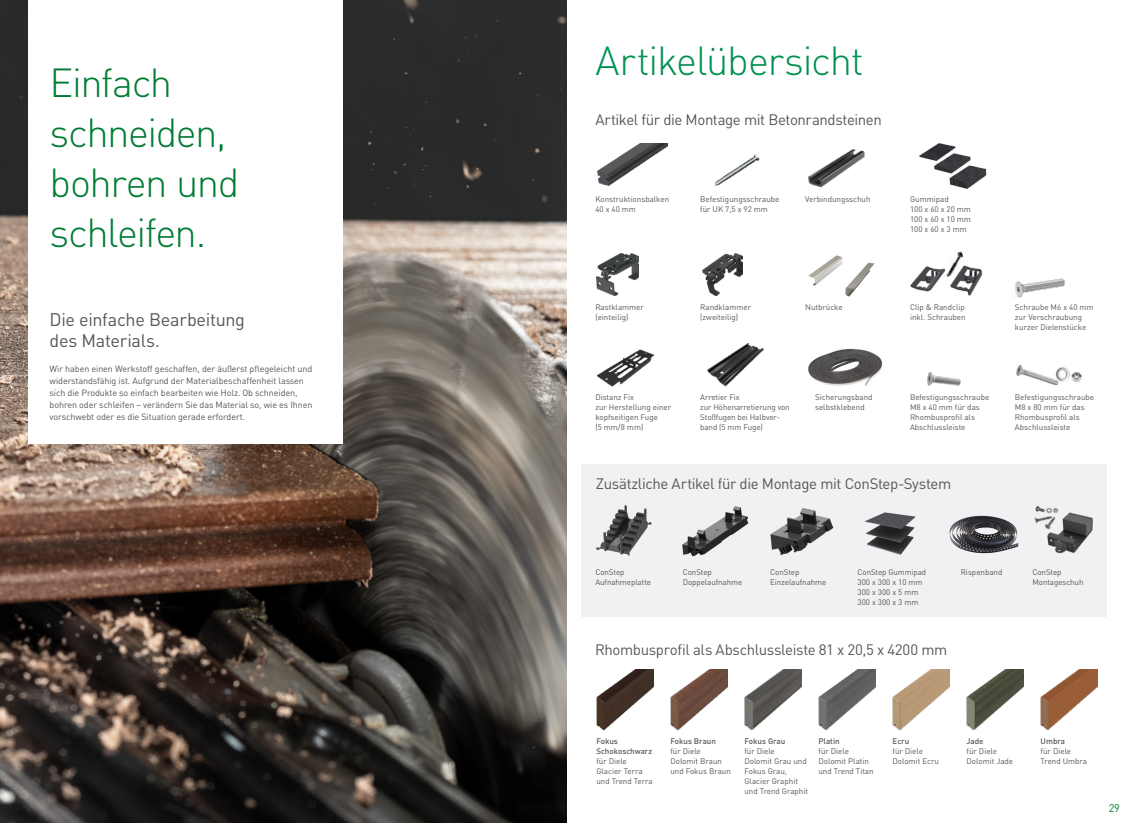
<style>
.page{position:relative;width:1134px;height:823px;background:#fff}
.page>*{position:absolute;margin:0;border:0;box-sizing:border-box;transform-origin:0 0}
.t1{font:300 40px/50px "DIN Pro";letter-spacing:-.04em;color:#007c34}
.t2{font:300 40px "DIN Pro";letter-spacing:-.03em;color:#019050}
.t3{font:18px/21.6px "DIN Pro";letter-spacing:-.015em;color:#575756}
.t4{font:15px "DIN Pro";letter-spacing:-.025em;color:#575756}
.t5{font:11px "DIN Pro";color:#007c34}
.t6{font:9px/12px "DIN Pro";letter-spacing:-.01em;color:#575756}
.t7{font:8px/10px "DIN Pro";color:#575756}
.t8{font:500 8px/10px "DIN Pro";color:#575756}
</style>
<div class="page">
<img style="left:0;top:0;width:567px;height:822px">
<div style="left:28px;top:0;width:315px;height:443px;background:#fff"></div>
<img style="left:670px;top:669px;width:57px;height:62px">
<img style="left:744px;top:669px;width:57px;height:62px">
<img style="left:818px;top:669px;width:57px;height:62px">
<img style="left:892px;top:669px;width:57px;height:62px">
<img style="left:966px;top:669px;width:57px;height:62px">
<img style="left:1040px;top:669px;width:57px;height:62px">
<img style="left:596px;top:669px;width:57px;height:62px">
<img style="left:919px;top:143px;width:68px;height:46px">
<img style="left:808px;top:149px;width:57px;height:38px">
<img style="left:714px;top:154px;width:46px;height:32px">
<img style="left:597px;top:143px;width:70px;height:43px">
<img style="left:808px;top:255px;width:67px;height:41px">
<img style="left:910px;top:265px;width:73px;height:31px">
<img style="left:944px;top:251px;width:20px;height:26px">
<img style="left:597px;top:253px;width:41px;height:42px">
<img style="left:1015px;top:278px;width:50px;height:20px">
<img style="left:703px;top:253px;width:39px;height:42px">
<div style="left:581px;top:464px;width:525px;height:152px;background:#f0f1f2"></div>
<img style="left:682px;top:506px;width:67px;height:50px">
<img style="left:949px;top:515px;width:70px;height:39px">
<img style="left:770px;top:508px;width:64px;height:48px">
<img style="left:864px;top:512px;width:52px;height:43px">
<img style="left:1034px;top:506px;width:59px;height:48px">
<img style="left:596px;top:505px;width:56px;height:51px">
<img style="left:707px;top:343px;width:57px;height:44px">
<img style="left:597px;top:349px;width:58px;height:38px">
<img style="left:808px;top:348px;width:75px;height:38px">
<img style="left:1016px;top:365px;width:66px;height:20px">
<img style="left:927px;top:371px;width:34px;height:15px">
<h1 class="t1" style="left:50px;top:56px;width:191px">Einfach schneiden, bohren und schleifen.</h1>
<h2 class="t3" style="left:50px;top:307px;width:197px">Die einfache Bearbeitung des Materials.</h2>
<p class="t6" style="left:50px;top:362px;width:264px">Wir haben einen Werkstoff geschaffen, der äußerst pflegeleicht und widerstandsfähig ist. Aufgrund der Materialbeschaffenheit lassen sich die Produkte so einfach bearbeiten wie Holz. Ob schneiden, bohren oder schleifen – verändern Sie das Material so, wie es Ihnen vorschwebt oder es die Situation gerade erfordert.</p>
<h1 class="t2" style="left:595px;top:33px;width:270px">Artikelübersicht</h1>
<h3 class="t4" style="left:595px;top:110px;width:288px">Artikel für die Montage mit Betonrandsteinen</h3>
<p class="t7" style="left:595px;top:193px;width:75px">Konstruktionsbalken<br>40 x 40 mm</p>
<p class="t7" style="left:700px;top:193px;width:81px">Befestigungsschraube für UK 7,5 x 92 mm</p>
<p class="t7" style="left:805px;top:193px;width:67px">Verbindungsschuh</p>
<p class="t7" style="left:910px;top:193px;width:62px">Gummipad<br>100 x 60 x 20 mm<br>100 x 60 x 10 mm<br>100 x 60 x 3 mm</p>
<p class="t7" style="left:595px;top:302px;width:50px">Rastklammer (einteilig)</p>
<p class="t7" style="left:700px;top:302px;width:52px">Randklammer (zweiteilig)</p>
<p class="t7" style="left:805px;top:302px;width:39px">Nutbrücke</p>
<p class="t7" style="left:910px;top:302px;width:57px">Clip &amp; Randclip inkl. Schrauben</p>
<p class="t7" style="left:1015px;top:302px;width:80px">Schraube M6 x 40 mm zur Verschraubung kurzer Dielenstücke</p>
<p class="t7" style="left:595px;top:391px;width:77px">Distanz Fix<br>zur Herstellung einer kopfseitigen Fuge<br>(5 mm/8 mm)</p>
<p class="t7" style="left:700px;top:391px;width:91px">Arretier Fix<br>zur Höhenarretierung von<br>Stoßfugen bei Halbver&shy;band (5 mm Fuge)</p>
<p class="t7" style="left:815px;top:391px;width:59px">Sicherungsband selbstklebend</p>
<p class="t7" style="left:910px;top:391px;width:81px">Befestigungsschraube<br>M8 x 40 mm für das<br>Rhombusprofil als<br>Abschlussleiste</p>
<p class="t7" style="left:1015px;top:391px;width:81px">Befestigungsschraube<br>M8 x 80 mm für das<br>Rhombusprofil als<br>Abschlussleiste</p>
<h3 class="t4" style="left:596px;top:473px;width:357px">Zusätzliche Artikel für die Montage mit ConStep-System</h3>
<p class="t7" style="left:595px;top:566px;width:57px">ConStep<br>Aufnahmeplatte</p>
<p class="t7" style="left:683px;top:566px;width:61px">ConStep<br>Doppelaufnahme</p>
<p class="t7" style="left:770px;top:566px;width:58px">ConStep<br>Einzelaufnahme</p>
<p class="t7" style="left:857px;top:566px;width:70px">ConStep Gummipad<br>300 x 300 x 10 mm<br>300 x 300 x 5 mm<br>300 x 300 x 3 mm</p>
<p class="t7" style="left:961px;top:566px;width:43px">Rispenband</p>
<p class="t7" style="left:1032px;top:566px;width:53px">ConStep<br>Montageschuh</p>
<h3 class="t4" style="left:595px;top:639px;width:354px">Rhombusprofil als Abschlussleiste 81 x 20,5 x 4200 mm</h3>
<p class="t8" style="left:596px;top:735px;width:57px">Fokus<br>Schokoschwarz</p>
<p class="t7" style="left:596px;top:755px;width:58px">für Diele<br>Glacier Terra und Trend Terra</p>
<p class="t8" style="left:670px;top:735px;width:47px">Fokus Braun</p>
<p class="t7" style="left:670px;top:745px;width:62px">für Diele<br>Dolomit Braun und Fokus Braun</p>
<p class="t8" style="left:744px;top:735px;width:42px">Fokus Grau</p>
<p class="t7" style="left:744px;top:745px;width:65px">für Diele<br>Dolomit Grau und<br>Fokus Grau,<br>Glacier Graphit und Trend Graphit</p>
<p class="t8" style="left:818px;top:735px;width:23px">Platin</p>
<p class="t7" style="left:818px;top:745px;width:57px">für Diele<br>Dolomit Platin und Trend Titan</p>
<p class="t8" style="left:892px;top:735px;width:18px">Ecru</p>
<p class="t7" style="left:892px;top:745px;width:48px">für Diele<br>Dolomit Ecru</p>
<p class="t8" style="left:966px;top:735px;width:19px">Jade</p>
<p class="t7" style="left:966px;top:745px;width:48px">für Diele<br>Dolomit Jade</p>
<p class="t8" style="left:1041px;top:735px;width:26px">Umbra</p>
<p class="t7" style="left:1041px;top:745px;width:48px">für Diele<br>Trend Umbra</p>
<h3 class="t5" style="left:1109px;top:799px;width:13px">29</h3>
</div>
